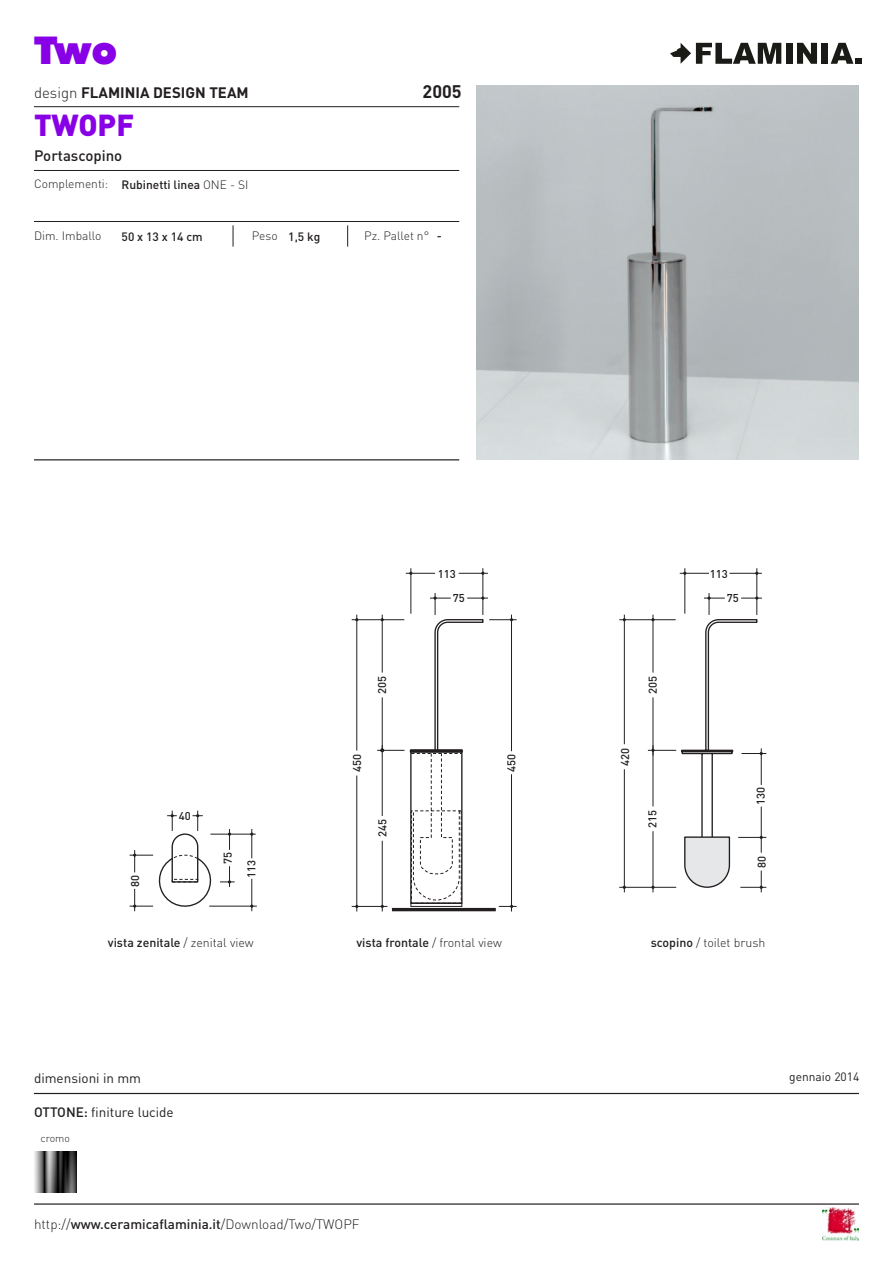
<style>
.page{position:relative;width:893px;height:1263px;background:#fff}
.page>*{position:absolute;margin:0;border:0;box-sizing:border-box;transform-origin:0 0}
.t1{font:800 39px "Avenir Next LT Pro";color:#8800e6}
.t2{font:900 30px "DIN";color:#8800e6}
.t3{font:700 18px "DIN";color:#231f20}
.t4{font:700 15px "DIN";color:#231f20}
.t5{font:500 15px "DIN";color:#231f20}
.t6{font:300 13.5px "DIN";color:#231f20}
.t7{font:13.5px "DIN";color:#231f20}
.t8{font:500 12.3px "DIN";color:#231f20}
.t9{font:300 12.3px "DIN";color:#231f20}
.t10{font:300 12px "DIN";color:#231f20}
.t11{font:500 12px "DIN";color:#231f20}
.t12{font:12px "DIN";color:#231f20}
.t13{font:500 11.25px/24.5px "DIN";color:#231f20}
.t14{font:300 10.5px "DIN";color:#231f20}
.s1{font-weight:300}
.s2{font-weight:500}
</style>
<div class="page">
<hr style="left:34px;top:1203px;width:825px;height:2px;background:#231f20">
<img style="left:822px;top:1208px;width:37px;height:32px">
<svg style="left:670px;top:43px;width:111px;height:21px"></svg>
<div style="left:786px;top:43px;width:6px;height:21px;background:#1a1a17"></div>
<svg style="left:797px;top:43px;width:20px;height:21px"></svg>
<div style="left:822px;top:43px;width:6px;height:21px;background:#1a1a17"></div>
<svg style="left:831px;top:43px;width:30px;height:21px"></svg>
<hr style="left:34px;top:459px;width:425px;height:1px;background:#231f20">
<hr style="left:34px;top:106px;width:425px;height:1px;background:#231f20">
<hr style="left:34px;top:170px;width:425px;height:1px;background:#231f20">
<img style="left:476px;top:85px;width:383px;height:374px">
<hr style="left:34px;top:221px;width:425px;height:1px;background:#231f20">
<svg style="left:233px;top:225px;width:1px;height:22px"></svg>
<svg style="left:347px;top:225px;width:1px;height:22px"></svg>
<img style="left:35px;top:1151px;width:42px;height:42px">
<hr style="left:34px;top:1093px;width:825px;height:1px;background:#231f20">
<svg style="left:434px;top:619px;width:324px;height:219px"></svg>
<svg style="left:683px;top:836px;width:48px;height:52px;background:#d7d7d9"></svg>
<hr style="left:392px;top:908px;width:104px;height:3px;background:#231f20">
<hr style="left:619px;top:887px;width:57px;height:1px;background:#231f20">
<hr style="left:619px;top:619px;width:57px;height:1px;background:#231f20">
<hr style="left:624px;top:769px;width:1px;height:123px;background:#231f20">
<hr style="left:624px;top:615px;width:1px;height:129px;background:#231f20">
<hr style="left:653px;top:697px;width:1px;height:58px;background:#231f20">
<hr style="left:653px;top:615px;width:1px;height:58px;background:#231f20">
<svg style="left:648px;top:749px;width:28px;height:3px"></svg>
<hr style="left:653px;top:831px;width:1px;height:61px;background:#231f20">
<hr style="left:653px;top:745px;width:1px;height:61px;background:#231f20">
<hr style="left:761px;top:748px;width:1px;height:37px;background:#231f20">
<svg style="left:738px;top:836px;width:28px;height:3px"></svg>
<svg style="left:741px;top:752px;width:25px;height:3px"></svg>
<hr style="left:761px;top:807px;width:1px;height:46px;background:#231f20">
<svg style="left:740px;top:870px;width:26px;height:22px"></svg>
<hr style="left:511px;top:774px;width:1px;height:137px;background:#231f20">
<hr style="left:511px;top:615px;width:1px;height:136px;background:#231f20">
<svg style="left:489px;top:618px;width:28px;height:3px"></svg>
<hr style="left:352px;top:619px;width:52px;height:1px;background:#231f20">
<hr style="left:356px;top:615px;width:1px;height:135px;background:#231f20">
<svg style="left:499px;top:905px;width:18px;height:3px"></svg>
<hr style="left:382px;top:697px;width:1px;height:52px;background:#231f20">
<hr style="left:382px;top:615px;width:1px;height:58px;background:#231f20">
<hr style="left:411px;top:568px;width:1px;height:46px;background:#231f20">
<hr style="left:482px;top:568px;width:1px;height:47px;background:#231f20">
<svg style="left:406px;top:572px;width:29px;height:3px"></svg>
<svg style="left:459px;top:572px;width:29px;height:3px"></svg>
<svg style="left:430px;top:593px;width:21px;height:22px"></svg>
<svg style="left:467px;top:596px;width:21px;height:4px"></svg>
<hr style="left:684px;top:568px;width:1px;height:46px;background:#231f20">
<hr style="left:756px;top:568px;width:1px;height:47px;background:#231f20">
<hr style="left:729px;top:573px;width:33px;height:1px;background:#231f20">
<svg style="left:680px;top:572px;width:29px;height:3px"></svg>
<svg style="left:704px;top:593px;width:21px;height:22px"></svg>
<svg style="left:741px;top:596px;width:21px;height:4px"></svg>
<svg style="left:130px;top:748px;width:333px;height:163px"></svg>
<h1 class="t1" style="left:34px;top:26px;width:85px">Two</h1>
<p class="t4" style="left:34px;top:82px;width:216px"><span class="s1">design</span> FLAMINIA DESIGN TEAM</p>
<h3 class="t3" style="left:423px;top:79px;width:41px">2005</h3>
<h2 class="t2" style="left:34px;top:105px;width:102px">TWOPF</h2>
<p class="t5" style="left:34px;top:146px;width:90px">Portascopino</p>
<p class="t10" style="left:34px;top:177px;width:216px">Complementi: <span class="s2">Rubinetti linea</span> One - SI</p>
<p class="t10" style="left:34px;top:229px;width:69px">Dim. Imballo</p>
<p class="t11" style="left:122px;top:229px;width:83px">50 x 13 x 14 cm</p>
<p class="t11" style="left:252px;top:229px;width:70px"><span class="s1">Peso</span> 1,5 kg</p>
<p class="t10" style="left:364px;top:229px;width:79px">Pz. Pallet n° <span class="s2">-</span></p>
<p class="t13" style="left:370px;top:694px;width:19px;rotate:-90deg">205</p>
<p class="t13" style="left:453px;top:561px;width:13px;text-indent:-15px">113<br>75</p>
<p class="t13" style="left:727px;top:561px;width:13px;text-indent:-17px">113<br>75</p>
<p class="t13" style="left:640px;top:694px;width:19px;rotate:-90deg">205</p>
<p class="t13" style="left:122px;top:887px;width:13px;rotate:-90deg">80</p>
<p class="t13" style="left:179px;top:803px;width:13px">40</p>
<p class="t13" style="left:215px;top:864px;width:13px;rotate:-90deg">75</p>
<p class="t13" style="left:239px;top:878px;width:19px;rotate:-90deg">113</p>
<p class="t13" style="left:344px;top:772px;width:19px;rotate:-90deg">450</p>
<p class="t13" style="left:499px;top:772px;width:19px;rotate:-90deg">450</p>
<p class="t13" style="left:370px;top:837px;width:19px;rotate:-90deg">245</p>
<p class="t13" style="left:612px;top:766px;width:19px;rotate:-90deg">420</p>
<p class="t13" style="left:640px;top:828px;width:19px;rotate:-90deg">215</p>
<p class="t13" style="left:748px;top:805px;width:19px;rotate:-90deg">130</p>
<p class="t13" style="left:749px;top:868px;width:13px;rotate:-90deg">80</p>
<p class="t8" style="left:108px;top:934px;width:147px">vista zenitale <span class="s1">/ zenital view</span></p>
<p class="t8" style="left:356px;top:934px;width:147px">vista frontale <span class="s1">/ frontal view</span></p>
<p class="t9" style="left:651px;top:935px;width:116px"><span class="s2">scopino</span> / toilet brush</p>
<p class="t7" style="left:34px;top:1069px;width:109px">dimensioni in mm</p>
<p class="t12" style="left:789px;top:1069px;width:72px">gennaio 2014</p>
<p class="t7" style="left:34px;top:1103px;width:141px"><span class="s2">Ottone:</span> finiture lucide</p>
<p class="t14" style="left:41px;top:1132px;width:31px">cromo</p>
<p class="t6" style="left:34px;top:1216px;width:327px">http://<span class="s2">www.ceramicaflaminia.it</span>/Download/Two/TWOPF</p>
</div>
